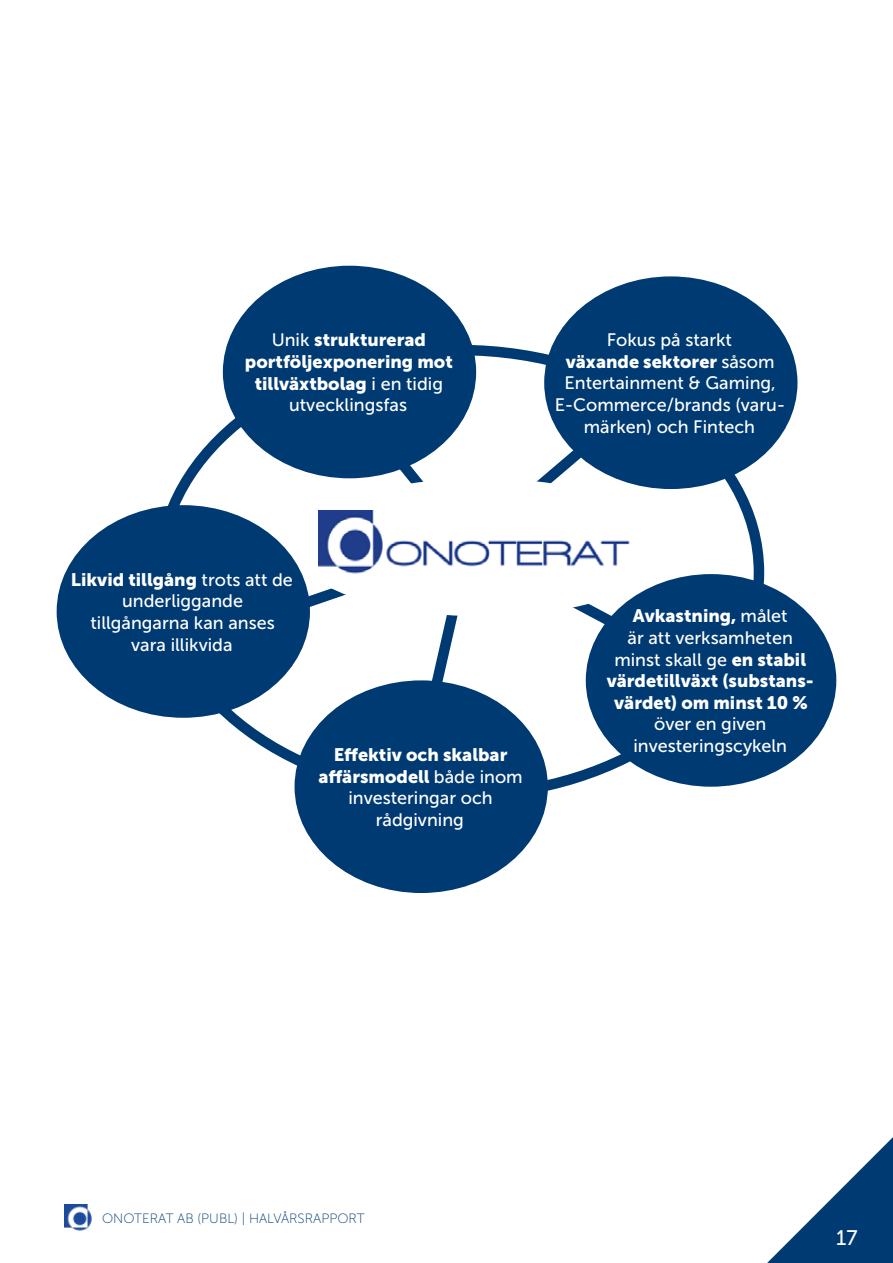
<style>
.page{position:relative;width:893px;height:1263px;background:#fff}
.page>*{position:absolute;margin:0;border:0;box-sizing:border-box;transform-origin:0 0}
.t1{font:21px "Museo Sans 500";color:#fff}
.t2{font:18px/21.6px "Museo Sans 500";color:#fff;text-align:center}
.t3{font:18px/21.6px "Museo Sans 900";color:#fff;text-align:center}
.t4{font:13.5px "Museo Sans 100";color:#003a72}
.s1{font-family:"Museo Sans 500"}
.s2{font-family:"Museo Sans 900"}
</style>
<div class="page">
<svg style="left:767px;top:1137px;width:126px;height:126px"></svg>
<img style="left:64px;top:1205px;width:27px;height:26px">
<svg style="left:416px;top:415px;width:205px;height:315px"></svg>
<svg style="left:272px;top:535px;width:209px;height:90px"></svg>
<div style="left:295px;top:478px;width:374px;height:138px;background:#fff;border-radius:50%"></div>
<div style="left:223px;top:266px;width:253px;height:212px;background:#003a72;border-radius:50%"></div>
<div style="left:544px;top:276px;width:253px;height:213px;background:#003a72;border-radius:50%"></div>
<div style="left:295px;top:680px;width:253px;height:213px;background:#003a72;border-radius:50%"></div>
<div style="left:57px;top:505px;width:253px;height:213px;background:#003a72;border-radius:50%"></div>
<div style="left:586px;top:574px;width:250px;height:213px;background:#003a72;border-radius:50%"></div>
<img style="left:319px;top:511px;width:311px;height:63px">
<p class="t3" style="left:245px;top:329px;width:209px"><span class="s1">Unik</span> strukturerad portföljexponering mot tillväxtbolag <span class="s1">i en tidig</span></p>
<p class="t2" style="left:289px;top:394px;width:120px">utvecklingsfas</p>
<p class="t2" style="left:607px;top:329px;width:127px">Fokus på starkt</p>
<p class="t3" style="left:566px;top:351px;width:210px">växande sektorer <span class="s1">såsom</span></p>
<p class="t2" style="left:555px;top:372px;width:232px">Entertainment &amp; Gaming,<br>E-Commerce/brands (varu&shy;märken) och Fintech</p>
<p class="t3" style="left:71px;top:569px;width:224px">Likvid tillgång <span class="s1">trots att de</span></p>
<p class="t2" style="left:90px;top:590px;width:186px">underliggande tillgångarna kan anses vara illikvida</p>
<p class="t3" style="left:318px;top:744px;width:206px">Effektiv och skalbar affärsmodell <span class="s1">både inom</span></p>
<p class="t2" style="left:348px;top:787px;width:146px">investeringar och rådgivning</p>
<p class="t3" style="left:633px;top:605px;width:156px">Avkastning, <span class="s1">målet</span></p>
<p class="t2" style="left:614px;top:627px;width:193px">är att verksamheten minst skall ge <span class="s2">en stabil</span></p>
<p class="t3" style="left:607px;top:670px;width:209px">värdetillväxt (substans&shy;värdet) om minst 10 %</p>
<p class="t2" style="left:633px;top:713px;width:155px">över en given investeringscykeln</p>
<p class="t4" style="left:102px;top:1211px;width:264px">ONOTERAT AB (PUBL) | HALVÅRSRAPPORT</p>
<p class="t1" style="left:836px;top:1226px;width:23px">17</p>
</div>
